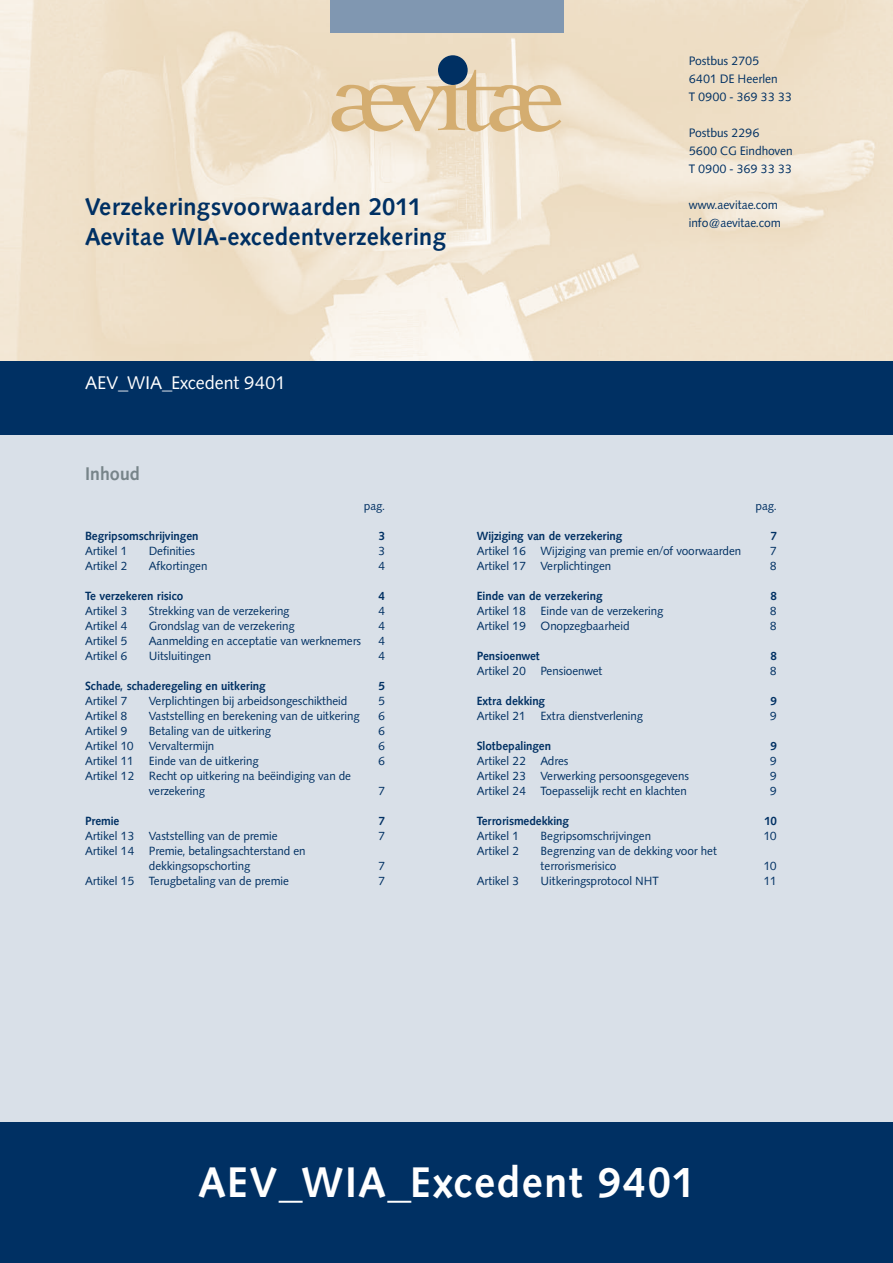
<style>
.page{position:relative;width:893px;height:1263px;background:#fff}
.page>*{position:absolute;margin:0;border:0;box-sizing:border-box;transform-origin:0 0}
.t1{font:700 42px "Cg Symphony";letter-spacing:.04em;color:#fff}
.t2{font:700 24px/30px "Cg Symphony";letter-spacing:.02em;color:#003063}
.t3{font:18px "Cg Symphony";color:#fff}
.t4{font:700 18px "Cg Symphony";letter-spacing:.01em;color:#778489}
.t5{font:12px/18px "Cg Symphony";color:#003063}
.t6{font:11.7px/15px "Cg Symphony";color:#003063}
.t7{font:700 11.7px "Cg Symphony";color:#003063}
</style>
<div class="page">
<div style="left:0;top:420px;width:893px;height:843px;background:#d9e0e8"></div>
<img style="left:0;top:0;width:893px;height:361px">
<div style="left:438px;top:55px;width:30px;height:30px;background:#003063;border-radius:50%"></div>
<svg style="left:332px;top:70px;width:229px;height:62px;background:#e1cdad"></svg>
<div style="left:0;top:361px;width:893px;height:74px;background:#003063"></div>
<div style="left:0;top:1123px;width:893px;height:140px;background:#003063"></div>
<div style="left:330px;top:0;width:233px;height:32px;background:#8097b1"></div>
<h2 class="t2" style="left:85px;top:191px;width:362px">Verzekeringsvoorwaarden 2011<br>Aevitae WIA-excedentverzekering</h2>
<p class="t5" style="left:689px;top:52px;width:105px">Postbus 2705<br>6401 DE Heerlen<br>T 0900 - 369 33 33</p>
<p class="t5" style="left:689px;top:124px;width:105px">Postbus 2296<br>5600 CG Eindhoven<br>T 0900 - 369 33 33</p>
<p class="t5" style="left:689px;top:196px;width:93px">www.aevitae.com info@aevitae.com</p>
<h3 class="t3" style="left:85px;top:372px;width:202px">AEV_WIA_Excedent 9401</h3>
<h3 class="t4" style="left:85px;top:462px;width:56px">Inhoud</h3>
<p class="t6" style="left:364px;top:498px;width:23px">pag.</p>
<p class="t7" style="left:85px;top:529px;width:115px">Begripsomschrijvingen</p>
<p class="t7" style="left:379px;top:529px;width:8px">3</p>
<p class="t6" style="left:85px;top:543px;width:44px">Artikel 1</p>
<p class="t6" style="left:149px;top:543px;width:48px">Definities</p>
<p class="t6" style="left:378px;top:543px;width:8px">3</p>
<p class="t6" style="left:85px;top:558px;width:44px">Artikel 2</p>
<p class="t6" style="left:149px;top:558px;width:60px">Afkortingen</p>
<p class="t6" style="left:378px;top:558px;width:8px">4</p>
<p class="t7" style="left:85px;top:589px;width:100px">Te verzekeren risico</p>
<p class="t7" style="left:379px;top:589px;width:8px">4</p>
<p class="t6" style="left:85px;top:603px;width:44px">Artikel 3</p>
<p class="t6" style="left:149px;top:603px;width:142px">Strekking van de verzekering</p>
<p class="t6" style="left:378px;top:603px;width:8px">4</p>
<p class="t6" style="left:85px;top:618px;width:44px">Artikel 4</p>
<p class="t6" style="left:149px;top:618px;width:147px">Grondslag van de verzekering</p>
<p class="t6" style="left:378px;top:618px;width:8px">4</p>
<p class="t6" style="left:85px;top:633px;width:44px">Artikel 5</p>
<p class="t6" style="left:149px;top:633px;width:214px">Aanmelding en acceptatie van werknemers</p>
<p class="t6" style="left:378px;top:633px;width:8px">4</p>
<p class="t6" style="left:85px;top:648px;width:44px">Artikel 6</p>
<p class="t6" style="left:149px;top:648px;width:64px">Uitsluitingen</p>
<p class="t6" style="left:378px;top:648px;width:8px">4</p>
<p class="t7" style="left:85px;top:679px;width:182px">Schade, schaderegeling en uitkering</p>
<p class="t7" style="left:379px;top:679px;width:8px">5</p>
<p class="t6" style="left:85px;top:693px;width:44px">Artikel 7</p>
<p class="t6" style="left:149px;top:693px;width:200px">Verplichtingen bij arbeidsongeschiktheid</p>
<p class="t6" style="left:378px;top:693px;width:8px">5</p>
<p class="t6" style="left:85px;top:708px;width:44px">Artikel 8</p>
<p class="t6" style="left:149px;top:708px;width:212px">Vaststelling en berekening van de uitkering</p>
<p class="t6" style="left:378px;top:708px;width:8px">6</p>
<p class="t6" style="left:85px;top:723px;width:44px">Artikel 9</p>
<p class="t6" style="left:149px;top:723px;width:124px">Betaling van de uitkering</p>
<p class="t6" style="left:378px;top:723px;width:8px">6</p>
<p class="t6" style="left:85px;top:738px;width:50px">Artikel 10</p>
<p class="t6" style="left:149px;top:738px;width:67px">Vervaltermijn</p>
<p class="t6" style="left:378px;top:738px;width:8px">6</p>
<p class="t6" style="left:85px;top:753px;width:50px">Artikel 11</p>
<p class="t6" style="left:149px;top:753px;width:111px">Einde van de uitkering</p>
<p class="t6" style="left:378px;top:753px;width:8px">6</p>
<p class="t6" style="left:149px;top:768px;width:204px;text-indent:-64px">Artikel 12 Recht op uitkering na beëindiging van de verzekering</p>
<p class="t6" style="left:378px;top:783px;width:8px">7</p>
<p class="t7" style="left:85px;top:814px;width:36px">Premie</p>
<p class="t7" style="left:379px;top:814px;width:8px">7</p>
<p class="t6" style="left:85px;top:828px;width:194px">Artikel 13 Vaststelling van de premie</p>
<p class="t6" style="left:378px;top:828px;width:8px">7</p>
<p class="t6" style="left:149px;top:843px;width:158px;text-indent:-64px">Artikel 14 Premie, betalingsachterstand en dekkingsopschorting</p>
<p class="t6" style="left:378px;top:858px;width:8px">7</p>
<p class="t6" style="left:85px;top:873px;width:205px">Artikel 15 Terugbetaling van de premie</p>
<p class="t6" style="left:378px;top:873px;width:8px">7</p>
<p class="t6" style="left:756px;top:498px;width:23px">pag.</p>
<p class="t7" style="left:477px;top:529px;width:147px">Wijziging van de verzekering</p>
<p class="t7" style="left:770px;top:529px;width:8px">7</p>
<p class="t6" style="left:477px;top:543px;width:266px">Artikel 16 Wijziging van premie en/of voorwaarden</p>
<p class="t6" style="left:770px;top:543px;width:8px">7</p>
<p class="t6" style="left:477px;top:558px;width:136px">Artikel 17 Verplichtingen</p>
<p class="t6" style="left:770px;top:558px;width:8px">8</p>
<p class="t7" style="left:477px;top:589px;width:127px">Einde van de verzekering</p>
<p class="t7" style="left:770px;top:589px;width:8px">8</p>
<p class="t6" style="left:477px;top:603px;width:188px">Artikel 18 Einde van de verzekering</p>
<p class="t6" style="left:770px;top:603px;width:8px">8</p>
<p class="t6" style="left:477px;top:618px;width:154px">Artikel 19 Onopzegbaarheid</p>
<p class="t6" style="left:770px;top:618px;width:8px">8</p>
<p class="t7" style="left:477px;top:649px;width:65px">Pensioenwet</p>
<p class="t7" style="left:770px;top:649px;width:8px">8</p>
<p class="t6" style="left:477px;top:663px;width:127px">Artikel 20 Pensioenwet</p>
<p class="t6" style="left:770px;top:663px;width:8px">8</p>
<p class="t7" style="left:477px;top:694px;width:70px">Extra dekking</p>
<p class="t7" style="left:770px;top:694px;width:8px">9</p>
<p class="t6" style="left:477px;top:708px;width:50px">Artikel 21</p>
<p class="t6" style="left:541px;top:708px;width:104px">Extra dienstverlening</p>
<p class="t6" style="left:770px;top:708px;width:8px">9</p>
<p class="t7" style="left:477px;top:739px;width:76px">Slotbepalingen</p>
<p class="t7" style="left:770px;top:739px;width:8px">9</p>
<p class="t6" style="left:477px;top:753px;width:93px">Artikel 22 Adres</p>
<p class="t6" style="left:770px;top:753px;width:8px">9</p>
<p class="t6" style="left:477px;top:768px;width:214px">Artikel 23 Verwerking persoonsgegevens</p>
<p class="t6" style="left:770px;top:768px;width:8px">9</p>
<p class="t6" style="left:477px;top:783px;width:211px">Artikel 24 Toepasselijk recht en klachten</p>
<p class="t6" style="left:770px;top:783px;width:8px">9</p>
<p class="t7" style="left:477px;top:814px;width:94px">Terrorismedekking</p>
<p class="t7" style="left:764px;top:814px;width:14px">10</p>
<p class="t6" style="left:477px;top:828px;width:44px">Artikel 1</p>
<p class="t6" style="left:541px;top:828px;width:112px">Begripsomschrijvingen</p>
<p class="t6" style="left:763px;top:828px;width:15px">10</p>
<p class="t6" style="left:477px;top:843px;width:44px">Artikel 2</p>
<p class="t6" style="left:541px;top:843px;width:178px">Begrenzing van de dekking voor het terrorismerisico</p>
<p class="t6" style="left:763px;top:858px;width:15px">10</p>
<p class="t6" style="left:477px;top:873px;width:44px">Artikel 3</p>
<p class="t6" style="left:541px;top:873px;width:120px">Uitkeringsprotocol NHT</p>
<p class="t6" style="left:764px;top:873px;width:15px">11</p>
<h1 class="t1" style="left:198px;top:1155px;width:498px">AEV_WIA_Excedent 9401</h1>
</div>
